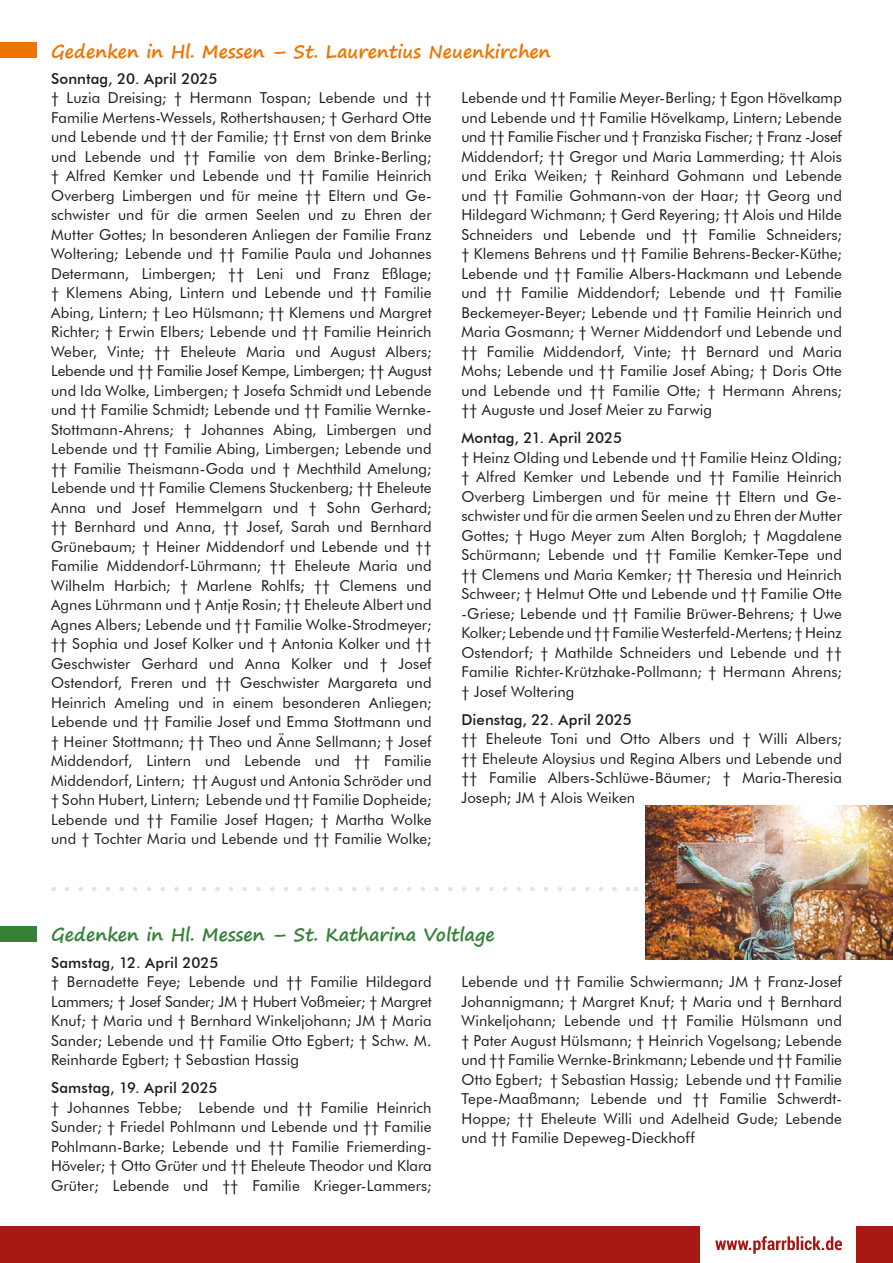
<style>
.page{position:relative;width:893px;height:1263px;background:#fff}
.page>*{position:absolute;margin:0;border:0;box-sizing:border-box;transform-origin:0 0}
.t1{font:700 18px "Segoe Print";color:#ee7402}
.t2{font:700 18px "Segoe Print";color:#368138}
.t3{font:15px/19.5px "Futura BT";letter-spacing:.005em;color:#1d1d1b;text-align:justify}
.t4{font:500 15px "Futura BT";letter-spacing:.01em;color:#1d1d1b}
</style>
<div class="page">
<div style="left:0;top:43px;width:36px;height:15px;background:#ee7402"></div>
<div style="left:0;top:927px;width:36px;height:15px;background:#368138"></div>
<svg style="left:67px;top:887px;width:562px;height:4px"></svg>
<div style="left:857px;top:1227px;width:36px;height:36px;background:#a81815"></div>
<svg style="left:715px;top:1236px;width:127px;height:18px"></svg>
<div style="left:0;top:1227px;width:700px;height:36px;background:#a81815"></div>
<img style="left:645px;top:805px;width:248px;height:155px">
<p class="t1" style="left:51px;top:35px;width:501px">Gedenken in Hl. Messen – St. Laurentius Neuenkirchen</p>
<p class="t4" style="left:51px;top:69px;width:168px">Sonntag, 20. April 2025</p>
<p class="t3" style="left:51px;top:88px;width:382px">† Luzia Dreising; † Hermann Tospan; Lebende und †† Familie Mertens-Wessels, Rothertshausen; † Gerhard Otte und Lebende und †† der Familie; †† Ernst von dem Brinke und Lebende und †† Familie von dem Brinke-Berling; † Alfred Kemker und Lebende und †† Familie Heinrich Overberg Limbergen und für meine †† Eltern und Ge&shy;schwister und für die armen Seelen und zu Ehren der Mutter Gottes; In besonderen Anliegen der Familie Franz Woltering; Lebende und †† Familie Paula und Johannes Determann, Limbergen; †† Leni und Franz Eßlage; † Klemens Abing, Lintern und Lebende und †† Familie Abing, Lintern; † Leo Hülsmann; †† Klemens und Margret Richter; † Erwin Elbers; Lebende und †† Familie Heinrich Weber, Vinte; †† Eheleute Maria und August Albers; Lebende und †† Familie Josef Kempe, Limbergen; †† August und Ida Wolke, Limbergen; † Josefa Schmidt und Lebende und †† Familie Schmidt; Lebende und †† Familie Wernke-Stottmann-Ahrens; † Johannes Abing, Limbergen und Lebende und †† Familie Abing, Limbergen; Lebende und †† Familie Theismann-Goda und † Mechthild Amelung; Lebende und †† Familie Clemens Stuckenberg; †† Eheleute Anna und Josef Hemmelgarn und † Sohn Gerhard; †† Bernhard und Anna, †† Josef, Sarah und Bernhard Grünebaum; † Heiner Middendorf und Lebende und †† Familie Middendorf-Lührmann; †† Eheleute Maria und Wilhelm Harbich; † Marlene Rohlfs; †† Clemens und Agnes Lührmann und † Antje Rosin; †† Eheleute Albert und Agnes Albers; Lebende und †† Familie Wolke-Strodmeyer; †† Sophia und Josef Kolker und † Antonia Kolker und †† Geschwister Gerhard und Anna Kolker und † Josef Ostendorf, Freren und †† Geschwister Margareta und Heinrich Ameling und in einem besonderen Anliegen; Lebende und †† Familie Josef und Emma Stottmann und † Heiner Stottmann; †† Theo und Änne Sellmann; † Josef Middendorf, Lintern und Lebende und †† Familie Middendorf, Lintern; †† August und Antonia Schröder und † Sohn Hubert, Lintern; Lebende und †† Familie Dopheide; Lebende und †† Familie Josef Hagen; † Martha Wolke und † Tochter Maria und Lebende und †† Familie Wolke;</p>
<p class="t3" style="left:461px;top:88px;width:382px">Lebende und †† Familie Meyer-Berling; † Egon Hövelkamp und Lebende und †† Familie Hövelkamp, Lintern; Lebende und †† Familie Fischer und † Franziska Fischer; † Franz -Josef Middendorf; †† Gregor und Maria Lammerding; †† Alois und Erika Weiken; † Reinhard Gohmann und Lebende und †† Familie Gohmann-von der Haar; †† Georg und Hildegard Wichmann; † Gerd Reyering; †† Alois und Hilde Schneiders und Lebende und †† Familie Schneiders; † Klemens Behrens und †† Familie Behrens-Becker-Küthe; Lebende und †† Familie Albers-Hackmann und Lebende und †† Familie Middendorf; Lebende und †† Familie Beckemeyer-Beyer; Lebende und †† Familie Heinrich und Maria Gosmann; † Werner Middendorf und Lebende und †† Familie Middendorf, Vinte; †† Bernard und Maria Mohs; Lebende und †† Familie Josef Abing; † Doris Otte und Lebende und †† Familie Otte; † Hermann Ahrens; †† Auguste und Josef Meier zu Farwig</p>
<p class="t4" style="left:461px;top:429px;width:162px">Montag, 21. April 2025</p>
<p class="t3" style="left:461px;top:448px;width:382px">† Heinz Olding und Lebende und †† Familie Heinz Olding; † Alfred Kemker und Lebende und †† Familie Heinrich Overberg Limbergen und für meine †† Eltern und Ge&shy;schwister und für die armen Seelen und zu Ehren der Mutter Gottes; † Hugo Meyer zum Alten Borgloh; † Magdalene Schürmann; Lebende und †† Familie Kemker-Tepe und †† Clemens und Maria Kemker; †† Theresia und Heinrich Schweer; † Helmut Otte und Lebende und †† Familie Otte -Griese; Lebende und †† Familie Brüwer-Behrens; † Uwe Kolker; Lebende und †† Familie Westerfeld-Mertens; † Heinz Ostendorf; † Mathilde Schneiders und Lebende und †† Familie Richter-Krützhake-Pollmann; † Hermann Ahrens; † Josef Woltering</p>
<p class="t4" style="left:461px;top:710px;width:172px">Dienstag, 22. April 2025</p>
<p class="t3" style="left:461px;top:729px;width:382px">†† Eheleute Toni und Otto Albers und † Willi Albers; †† Eheleute Aloysius und Regina Albers und Lebende und †† Familie Albers-Schlüwe-Bäumer; † Maria-Theresia Joseph; JM † Alois Weiken</p>
<p class="t2" style="left:51px;top:918px;width:445px">Gedenken in Hl. Messen – St. Katharina Voltlage</p>
<p class="t4" style="left:51px;top:953px;width:169px">Samstag, 12. April 2025</p>
<p class="t3" style="left:51px;top:972px;width:382px">† Bernadette Feye; Lebende und †† Familie Hildegard Lammers; † Josef Sander; JM † Hubert Voßmeier; † Margret Knuf; † Maria und † Bernhard Winkeljohann; JM † Maria Sander; Lebende und †† Familie Otto Egbert; † Schw. M.<br>Reinharde Egbert; † Sebastian Hassig</p>
<p class="t4" style="left:51px;top:1079px;width:168px">Samstag, 19. April 2025</p>
<p class="t3" style="left:51px;top:1098px;width:382px">† Johannes Tebbe; Lebende und †† Familie Heinrich Sunder; † Friedel Pohlmann und Lebende und †† Familie Pohlmann-Barke; Lebende und †† Familie Friemerding-Höveler; † Otto Grüter und †† Eheleute Theodor und Klara Grüter; Lebende und †† Familie Krieger-Lammers;</p>
<p class="t3" style="left:461px;top:972px;width:382px">Lebende und †† Familie Schwiermann; JM † Franz-Josef Johannigmann; † Margret Knuf; † Maria und † Bernhard Winkeljohann; Lebende und †† Familie Hülsmann und † Pater August Hülsmann; † Heinrich Vogelsang; Lebende und †† Familie Wernke-Brinkmann; Lebende und †† Familie Otto Egbert; † Sebastian Hassig; Lebende und †† Familie Tepe-Maaßmann; Lebende und †† Familie Schwerdt-Hoppe; †† Eheleute Willi und Adelheid Gude; Lebende und †† Familie Depeweg-Dieckhoff</p>
</div>
